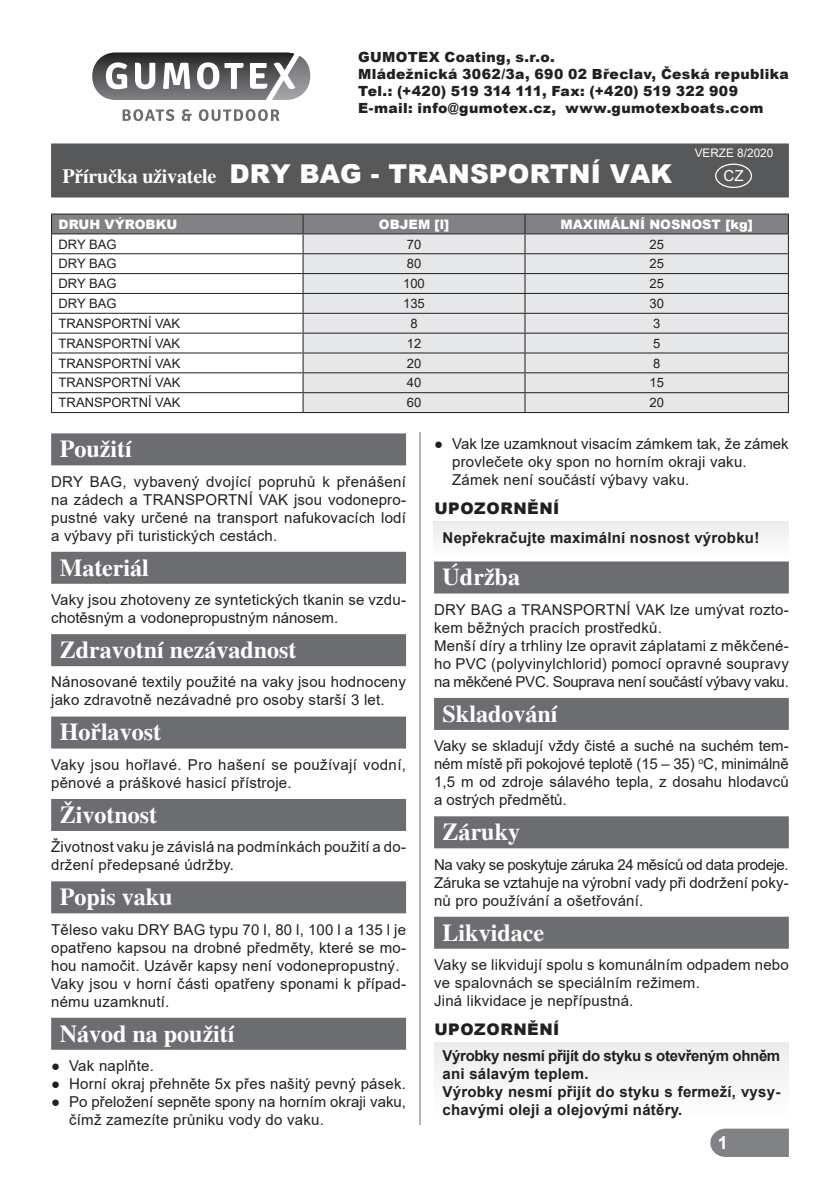
<style>
.page{position:relative;width:840px;height:1191px;background:#fff}
.page>*{position:absolute;margin:0;border:0;box-sizing:border-box;transform-origin:0 0}
.t1{font:900 26px "Arial";letter-spacing:.005em;color:#fff}
.t2{font:700 24px "Toronto";color:#fff}
.t3{font:700 18px "Arial";color:#fff}
.t4{font:900 16px "Arial";letter-spacing:.035em;color:#231f20}
.t5{font:15.2px "Arial";color:#fff}
.t6{font:15px/18px "Arial";letter-spacing:.015em;color:#231f20}
.t7{font:700 15px/18px "Arial";letter-spacing:.015em;color:#231f20}
.t8{font:900 14px/16.8px "Arial";letter-spacing:.025em;color:#231f20}
.t9{font:13px "Arial";color:#231f20}
.t10{font:900 13px "Arial";color:#fff}
.t11{font:11.8px "Arial";color:#fff}
.s1{font-family:"Toronto";font-weight:700;font-size:20px}
</style>
<div class="page">
<div style="left:433px;top:522px;width:355px;height:35px;background:#f5f5f5"></div>
<hr style="left:419px;top:432px;width:1px;height:693px;background:#6c6d70">
<div style="left:434px;top:1042px;width:354px;height:75px;background:#f5f5f6"></div>
<svg style="left:710px;top:1128px;width:78px;height:29px;background:#888a8d"></svg>
<div style="left:51px;top:143px;width:737px;height:54px;background:#57585a"></div>
<div style="left:52px;top:214px;width:251px;height:20px;background:#808285"></div>
<svg style="left:52px;top:234px;width:250px;height:178px"></svg>
<hr style="left:51px;top:213px;width:252px;height:1px;background:#231f20">
<hr style="left:303px;top:213px;width:221px;height:1px;background:#231f20">
<hr style="left:524px;top:213px;width:264px;height:1px;background:#231f20">
<hr style="left:51px;top:233px;width:252px;height:1px;background:#231f20">
<hr style="left:51px;top:253px;width:252px;height:1px;background:#231f20">
<hr style="left:51px;top:273px;width:252px;height:1px;background:#231f20">
<hr style="left:51px;top:293px;width:252px;height:1px;background:#231f20">
<hr style="left:51px;top:313px;width:252px;height:1px;background:#231f20">
<hr style="left:51px;top:333px;width:252px;height:1px;background:#231f20">
<hr style="left:51px;top:352px;width:252px;height:1px;background:#231f20">
<hr style="left:51px;top:372px;width:252px;height:1px;background:#231f20">
<hr style="left:51px;top:392px;width:252px;height:1px;background:#231f20">
<svg style="left:51px;top:214px;width:1px;height:198px"></svg>
<svg style="left:302px;top:214px;width:486px;height:198px;background:#d1d1d3"></svg>
<hr style="left:51px;top:412px;width:252px;height:1px;background:#231f20">
<hr style="left:303px;top:412px;width:221px;height:1px;background:#231f20">
<hr style="left:524px;top:412px;width:264px;height:1px;background:#231f20">
<div style="left:714px;top:164px;width:37px;height:24px;border:1px solid #fff;border-radius:50%"></div>
<svg style="left:92px;top:52px;width:218px;height:48px"></svg>
<svg style="left:122px;top:109px;width:157px;height:12px"></svg>
<div style="left:434px;top:561px;width:354px;height:32px;background:#6c6d70"></div>
<div style="left:434px;top:698px;width:354px;height:32px;background:#6c6d70"></div>
<div style="left:434px;top:816px;width:354px;height:32px;background:#6c6d70"></div>
<div style="left:434px;top:916px;width:354px;height:32px;background:#6c6d70"></div>
<div style="left:51px;top:433px;width:355px;height:32px;background:#6c6d70"></div>
<div style="left:51px;top:552px;width:355px;height:32px;background:#6c6d70"></div>
<div style="left:51px;top:634px;width:355px;height:32px;background:#6c6d70"></div>
<div style="left:51px;top:716px;width:355px;height:32px;background:#6c6d70"></div>
<div style="left:51px;top:799px;width:355px;height:32px;background:#6c6d70"></div>
<div style="left:51px;top:881px;width:355px;height:32px;background:#6c6d70"></div>
<div style="left:51px;top:1017px;width:355px;height:32px;background:#6c6d70"></div>
<p class="t8" style="left:358px;top:49px;width:432px">GUMOTEX Coating, s.r.o.<br>Mládežnická 3062/3a, 690 02 Břeclav, Česká republika Tel.: (+420) 519 314 111, Fax: (+420) 519 322 909<br>E-mail: info@gumotex.cz, www.gumotexboats.com</p>
<p class="t11" style="left:694px;top:145px;width:80px">VERZE 8/2020</p>
<h1 class="t1" style="left:62px;top:155px;width:611px"><span class="s1">Příručka uživatele</span> DRY BAG - TRANSPORTNÍ VAK</h1>
<p class="t10" style="left:59px;top:214px;width:120px">DRUH VÝROBKU</p>
<p class="t10" style="left:379px;top:214px;width:72px">OBJEM [l]</p>
<p class="t10" style="left:560px;top:214px;width:194px">MAXIMÁLNÍ NOSNOST [kg]</p>
<p class="t9" style="left:59px;top:235px;width:60px">DRY BAG</p>
<p class="t9" style="left:406px;top:235px;width:16px">70</p>
<p class="t9" style="left:649px;top:235px;width:16px">25</p>
<p class="t9" style="left:59px;top:255px;width:60px">DRY BAG</p>
<p class="t9" style="left:406px;top:255px;width:16px">80</p>
<p class="t9" style="left:649px;top:255px;width:16px">25</p>
<p class="t9" style="left:59px;top:275px;width:60px">DRY BAG</p>
<p class="t9" style="left:403px;top:275px;width:23px">100</p>
<p class="t9" style="left:649px;top:275px;width:16px">25</p>
<p class="t9" style="left:59px;top:294px;width:60px">DRY BAG</p>
<p class="t9" style="left:403px;top:294px;width:23px">135</p>
<p class="t9" style="left:649px;top:294px;width:16px">30</p>
<p class="t9" style="left:59px;top:314px;width:123px">TRANSPORTNÍ VAK</p>
<p class="t9" style="left:410px;top:314px;width:9px">8</p>
<p class="t9" style="left:652px;top:314px;width:9px">3</p>
<p class="t9" style="left:59px;top:334px;width:123px">TRANSPORTNÍ VAK</p>
<p class="t9" style="left:406px;top:334px;width:16px">12</p>
<p class="t9" style="left:652px;top:334px;width:9px">5</p>
<p class="t9" style="left:59px;top:354px;width:123px">TRANSPORTNÍ VAK</p>
<p class="t9" style="left:406px;top:354px;width:16px">20</p>
<p class="t9" style="left:652px;top:354px;width:9px">8</p>
<p class="t9" style="left:59px;top:374px;width:123px">TRANSPORTNÍ VAK</p>
<p class="t9" style="left:406px;top:374px;width:16px">40</p>
<p class="t9" style="left:649px;top:374px;width:16px">15</p>
<p class="t9" style="left:59px;top:394px;width:123px">TRANSPORTNÍ VAK</p>
<p class="t9" style="left:406px;top:394px;width:16px">60</p>
<p class="t9" style="left:649px;top:394px;width:16px">20</p>
<p class="t5" style="left:723px;top:165px;width:22px">CZ</p>
<h2 class="t2" style="left:60px;top:435px;width:73px">Použití</h2>
<p class="t6" style="left:51px;top:472px;width:356px;text-align:justify">DRY BAG, vybavený dvojící popruhů k přenášení na zádech a TRANSPORTNÍ VAK jsou vodonepro&shy;pustné vaky určené na transport nafukovacích lodí a výbavy při turistických cestách.</p>
<h2 class="t2" style="left:60px;top:553px;width:91px">Materiál</h2>
<p class="t6" style="left:51px;top:590px;width:356px">Vaky jsou zhotoveny ze syntetických tkanin se vzdu&shy;chotěsným a vodonepropustným nánosem.</p>
<h2 class="t2" style="left:60px;top:636px;width:238px">Zdravotní nezávadnost</h2>
<p class="t6" style="left:51px;top:673px;width:356px">Nánosované textily použité na vaky jsou hodnoceny jako zdravotně nezávadné pro osoby starší 3 let.</p>
<h2 class="t2" style="left:60px;top:718px;width:103px">Hořlavost</h2>
<p class="t6" style="left:51px;top:755px;width:356px">Vaky jsou hořlavé. Pro hašení se používají vodní, pěnové a práškové hasicí přístroje.</p>
<h2 class="t2" style="left:60px;top:801px;width:99px">Životnost</h2>
<p class="t6" style="left:51px;top:837px;width:356px">Životnost vaku je závislá na podmínkách použití a do&shy;držení předepsané údržby.</p>
<h2 class="t2" style="left:60px;top:883px;width:114px">Popis vaku</h2>
<p class="t6" style="left:51px;top:920px;width:356px">Těleso vaku DRY BAG typu 70 l, 80 l, 100 l a 135 l je opatřeno kapsou na drobné předměty, které se mo&shy;hou namočit. Uzávěr kapsy není vodonepropustný.<br>Vaky jsou v horní části opatřeny sponami k případ&shy;nému uzamknutí.</p>
<h2 class="t2" style="left:60px;top:1019px;width:176px">Návod na použití</h2>
<p class="t6" style="left:51px;top:1056px;width:104px">● Vak naplňte.</p>
<p class="t6" style="left:51px;top:1074px;width:356px">● Horní okraj přehněte 5x přes našitý pevný pásek.</p>
<p class="t6" style="left:69px;top:1092px;width:338px;text-indent:-18px">● Po přeložení sepněte spony na horním okraji vaku, čímž zamezíte průniku vody do vaku.</p>
<p class="t6" style="left:452px;top:435px;width:338px;text-indent:-18px">● Vak lze uzamknout visacím zámkem tak, že zámek provlečete oky spon no horním okraji vaku.<br>Zámek není součástí výbavy vaku.</p>
<p class="t4" style="left:434px;top:496px;width:127px">UPOZORNĚNÍ</p>
<p class="t7" style="left:442px;top:529px;width:318px">Nepřekračujte maximální nosnost výrobku!</p>
<h2 class="t2" style="left:442px;top:563px;width:79px">Údržba</h2>
<p class="t6" style="left:434px;top:600px;width:356px">DRY BAG a TRANSPORTNÍ VAK lze umývat rozto&shy;kem běžných pracích prostředků.<br>Menší díry a trhliny lze opravit záplatami z měkčené&shy;ho PVC (polyvinylchlorid) pomocí opravné soupravy na měkčené PVC. Souprava není součástí výbavy vaku.</p>
<h2 class="t2" style="left:442px;top:700px;width:116px">Skladování</h2>
<p class="t6" style="left:434px;top:736px;width:356px;text-align:justify">Vaky se skladují vždy čisté a suché na suchém tem&shy;ném místě při pokojové teplotě (15 – 35) <sup>o</sup>C, minimálně 1,5 m od zdroje sálavého tepla, z dosahu hlodavců a ostrých předmětů.</p>
<h2 class="t2" style="left:442px;top:818px;width:79px">Záruky</h2>
<p class="t6" style="left:434px;top:855px;width:356px;text-align:justify">Na vaky se poskytuje záruka 24 měsíců od data prodeje.<br>Záruka se vztahuje na výrobní vady při dodržení poky&shy;nů pro používání a ošetřování.</p>
<h2 class="t2" style="left:442px;top:918px;width:103px">Likvidace</h2>
<p class="t6" style="left:434px;top:955px;width:356px">Vaky se likvidují spolu s komunálním odpadem nebo ve spalovnách se speciálním režimem.<br>Jiná likvidace je nepřípustná.</p>
<p class="t4" style="left:434px;top:1017px;width:127px">UPOZORNĚNÍ</p>
<p class="t7" style="left:442px;top:1047px;width:339px">Výrobky nesmí přijít do styku s otevřeným ohněm ani sálavým teplem.<br>Výrobky nesmí přijít do styku s fermeží, vysy&shy;chavými oleji a olejovými nátěry.</p>
<p class="t3" style="left:717px;top:1130px;width:12px">1</p>
</div>
